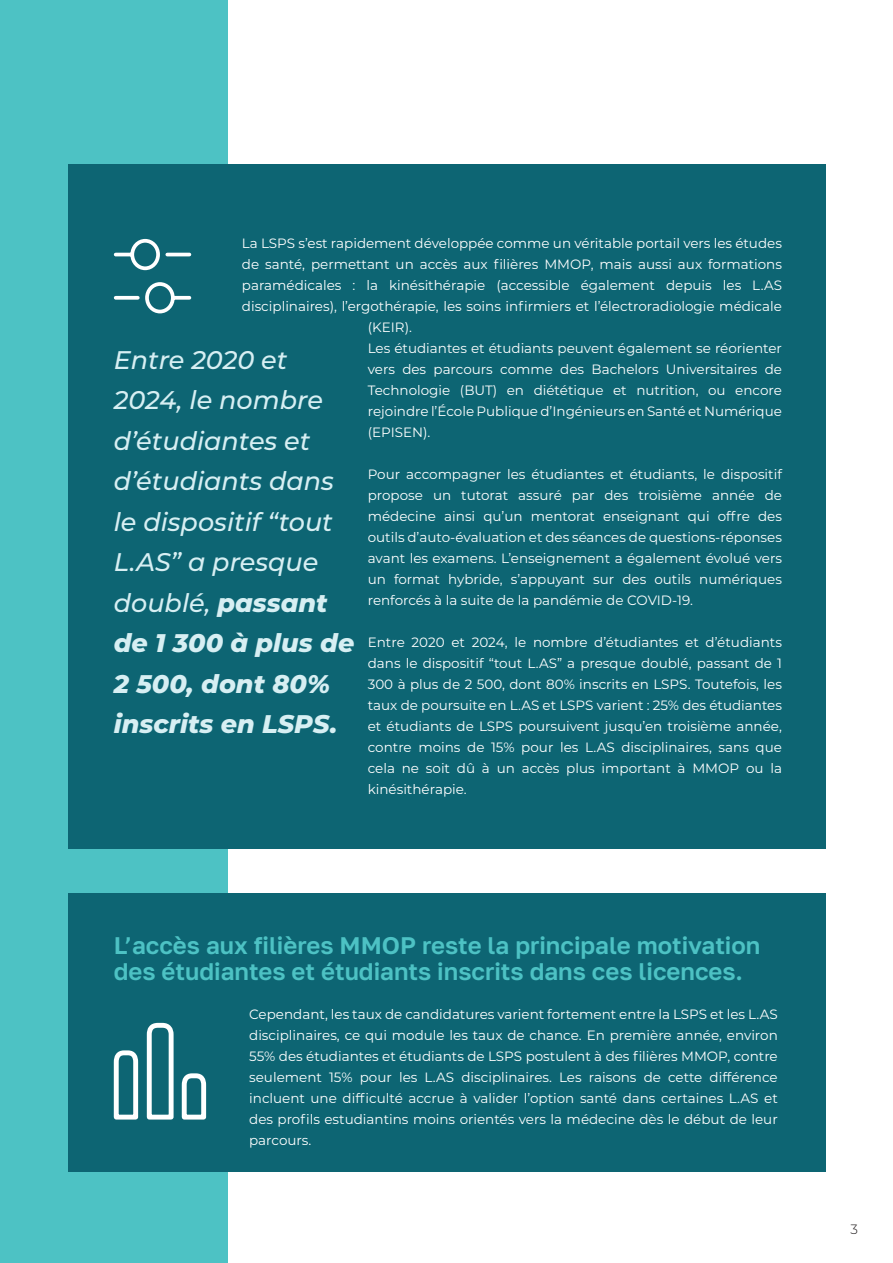
<style>
.page{position:relative;width:893px;height:1263px;background:#fff}
.page>*{position:absolute;margin:0;border:0;box-sizing:border-box;transform-origin:0 0}
.t1{font:italic 500 25.5px/40.5px "Montserrat";color:#d7eff3}
.t2{font:600 24px/25.5px "Golos Text";color:#4dc2c4}
.t3{font:13.5px/21px "Montserrat";color:#fff;text-align:justify}
.t4{font:300 13.5px "Montserrat";color:#231f20}
.s1{font-weight:800}
</style>
<div class="page">
<div style="left:0;top:0;width:228px;height:1263px;background:#4dc2c4"></div>
<div style="left:68px;top:893px;width:757px;height:278px;background:#0d6573"></div>
<div style="left:68px;top:164px;width:757px;height:685px;background:#0d6573"></div>
<svg style="left:113px;top:1022px;width:94px;height:98px"></svg>
<svg style="left:113px;top:238px;width:79px;height:76px"></svg>
<p class="t3" style="left:242px;top:232px;width:541px">La LSPS s’est rapidement développée comme un véritable portail vers les études</p>
<p class="t3" style="left:242px;top:253px;width:542px">de santé, permettant un accès aux filières MMOP, mais aussi aux formations</p>
<p class="t3" style="left:242px;top:274px;width:541px">paramédicales : la kinésithérapie (accessible également depuis les L.AS</p>
<p class="t3" style="left:242px;top:295px;width:541px">disciplinaires), l’ergothérapie, les soins infirmiers et l’électroradiologie médicale</p>
<p class="t3" style="left:368px;top:316px;width:46px">(KEIR).</p>
<p class="t3" style="left:368px;top:337px;width:416px">Les étudiantes et étudiants peuvent également se réorienter</p>
<p class="t3" style="left:368px;top:358px;width:416px">vers des parcours comme des Bachelors Universitaires de</p>
<p class="t3" style="left:368px;top:379px;width:416px">Technologie (BUT) en diététique et nutrition, ou encore</p>
<p class="t3" style="left:368px;top:400px;width:416px">rejoindre l’École Publique d’Ingénieurs en Santé et Numérique</p>
<p class="t3" style="left:368px;top:421px;width:64px">(EPISEN).</p>
<p class="t3" style="left:368px;top:463px;width:416px">Pour accompagner les étudiantes et étudiants, le dispositif propose un tutorat assuré par des troisième année de médecine ainsi qu’un mentorat enseignant qui offre des outils d’auto-évaluation et des séances de questions-réponses avant les examens. L’enseignement a également évolué vers un format hybride, s’appuyant sur des outils numériques renforcés à la suite de la pandémie de COVID-19.</p>
<p class="t3" style="left:368px;top:631px;width:416px">Entre 2020 et 2024, le nombre d’étudiantes et d’étudiants dans le dispositif “tout L.AS” a presque doublé, passant de 1<br>300 à plus de 2 500, dont 80% inscrits en LSPS. Toutefois, les taux de poursuite en L.AS et LSPS varient : 25% des étudiantes et étudiants de LSPS poursuivent jusqu’en troisième année, contre moins de 15% pour les L.AS disciplinaires, sans que cela ne soit dû à un accès plus important à MMOP ou la kinésithérapie.</p>
<h1 class="t1" style="left:114px;top:339px;width:242px">Entre 2020 et<br>2024, le nombre d’étudiantes et d’étudiants dans le dispositif “tout<br>L.AS” a presque doublé, <span class="s1">passant de 1 300 à plus de<br>2 500, dont 80% inscrits en LSPS.</span></h1>
<h2 class="t2" style="left:114px;top:932px;width:648px">L’accès aux filières MMOP reste la principale motivation des étudiantes et étudiants inscrits dans ces licences.</h2>
<p class="t3" style="left:249px;top:1003px;width:530px">Cependant, les taux de candidatures varient fortement entre la LSPS et les L.AS disciplinaires, ce qui module les taux de chance. En première année, environ 55% des étudiantes et étudiants de LSPS postulent à des filières MMOP, contre seulement 15% pour les L.AS disciplinaires. Les raisons de cette différence incluent une difficulté accrue à valider l’option santé dans certaines L.AS et des profils estudiantins moins orientés vers la médecine dès le début de leur parcours.</p>
<p class="t4" style="left:850px;top:1220px;width:9px">3</p>
</div>
